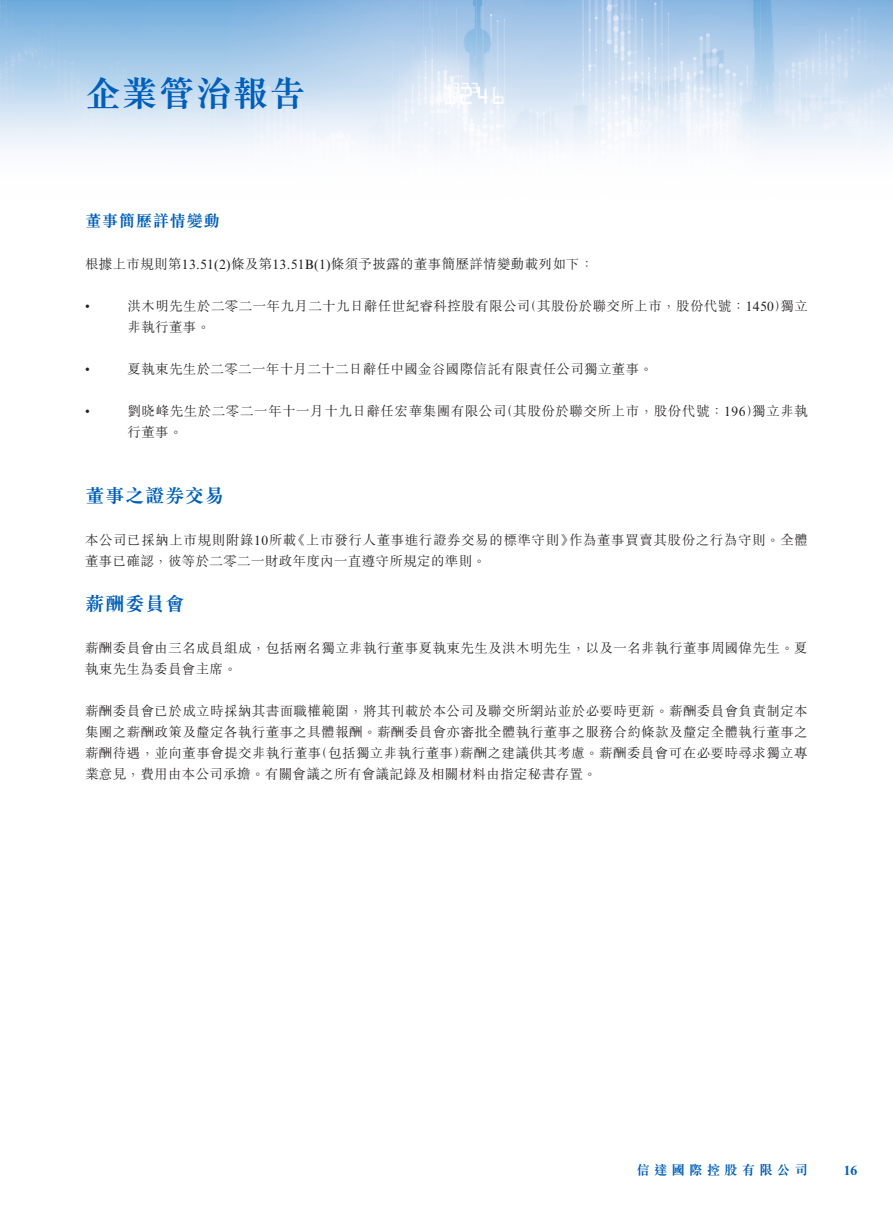
<style>
.page{position:relative;width:893px;height:1212px;background:#fff}
.page>*{position:absolute;margin:0;border:0;box-sizing:border-box;transform-origin:0 0}
.t1{font:700 36px "M Sung HK";letter-spacing:.025em;color:#005fb9}
.t2{font:700 19.5px "M Sung HK";letter-spacing:.025em;color:#005fb9}
.t3{font:700 16.5px "M Sung HK";letter-spacing:.025em;color:#005fb9}
.t4{font:300 13.5px/21px "M Sung HK";letter-spacing:.03em;color:#231f20}
.t5{font:700 13.5px "M Sung HK";letter-spacing:.3em;color:#005fb9}
.t6{font:13.5px "Times New Roman MT Std";color:#231f20}
.t7{font:700 13.5px "Times New Roman MT Std";color:#005fb9}
.s1{font-family:"Times New Roman MT Std";font-weight:400}
</style>
<div class="page">
<img style="left:0;top:0;width:893px;height:151px">
<h1 class="t1" style="left:85px;top:75px;width:222px">企業管治報告</h1>
<p class="t3" style="left:85px;top:213px;width:136px">董事簡歷詳情變動</p>
<p class="t4" style="left:85px;top:253px;width:510px">根據上市規則第<span class="s1">13.51 )2(</span> 條及第<span class="s1">13.51B )1(</span> 條須予披露的董事簡歷詳情變動載列如下：</p>
<p class="t6" style="left:85px;top:299px;width:6px">•</p>
<p class="t6" style="left:85px;top:362px;width:6px">•</p>
<p class="t6" style="left:85px;top:404px;width:6px">•</p>
<p class="t4" style="left:128px;top:295px;width:404px">洪木明先生於二零二一年九月二十九日辭任世紀睿科控股有限公司</p>
<p class="t4" style="left:523px;top:295px;width:266px">（其股份於聯交所上市，股份代號：<span class="s1">1450</span>）</p>
<p class="t4" style="left:780px;top:295px;width:29px">獨立</p>
<p class="t4" style="left:128px;top:316px;width:84px">非執行董事。</p>
<p class="t4" style="left:128px;top:358px;width:527px">夏執東先生於二零二一年十月二十二日辭任中國金谷國際信託有限責任公司獨立董事。</p>
<p class="t4" style="left:499px;top:400px;width:262px">（其股份於聯交所上市，股份代號：<span class="s1">196</span>）</p>
<p class="t4" style="left:128px;top:400px;width:380px">劉晓峰先生於二零二一年十一月十九日辭任宏華集團有限公司</p>
<p class="t4" style="left:752px;top:400px;width:57px">獨立非執</p>
<p class="t4" style="left:128px;top:421px;width:57px">行董事。</p>
<h2 class="t2" style="left:85px;top:486px;width:141px">董事之證券交易</h2>
<p class="t4" style="left:569px;top:529px;width:240px">作為董事買賣其股份之行為守則。全體</p>
<p class="t4" style="left:292px;top:529px;width:284px">《上市發行人董事進行證券交易的標準守則》</p>
<p class="t4" style="left:85px;top:529px;width:402px">本公司已採納上市規則附錄<span class="s1">10</span>所載<br>董事已確認，彼等於二零二一財政年度內一直遵守所規定的準則。</p>
<h2 class="t2" style="left:85px;top:594px;width:101px">薪酬委員會</h2>
<p class="t4" style="left:85px;top:637px;width:724px">薪酬委員會由三名成員組成，包括兩名獨立非執行董事夏執東先生及洪木明先生，以及一名非執行董事周國偉先生。夏執東先生為委員會主席。</p>
<p class="t4" style="left:85px;top:700px;width:724px;text-align:right">薪酬委員會已於成立時採納其書面職權範圍，將其刊載於本公司及聯交所網站並於必要時更新。薪酬委員會負責制定本集團之薪酬政策及釐定各執行董事之具體報酬。薪酬委員會亦審批全體執行董事之服務合約條款及釐定全體執行董事之薪酬之建議供其考慮。薪酬委員會可在必要時尋求獨立專</p>
<p class="t4" style="left:85px;top:742px;width:513px">薪酬待遇，並向董事會提交非執行董事<br>業意見，費用由本公司承擔。有關會議之所有會議記錄及相關材料由指定秘書存置。</p>
<p class="t4" style="left:314px;top:742px;width:154px">（包括獨立非執行董事）</p>
<p class="t5" style="left:636px;top:1164px;width:173px">信達國際控股有限公司</p>
<p class="t7" style="left:844px;top:1162px;width:15px">16</p>
</div>
